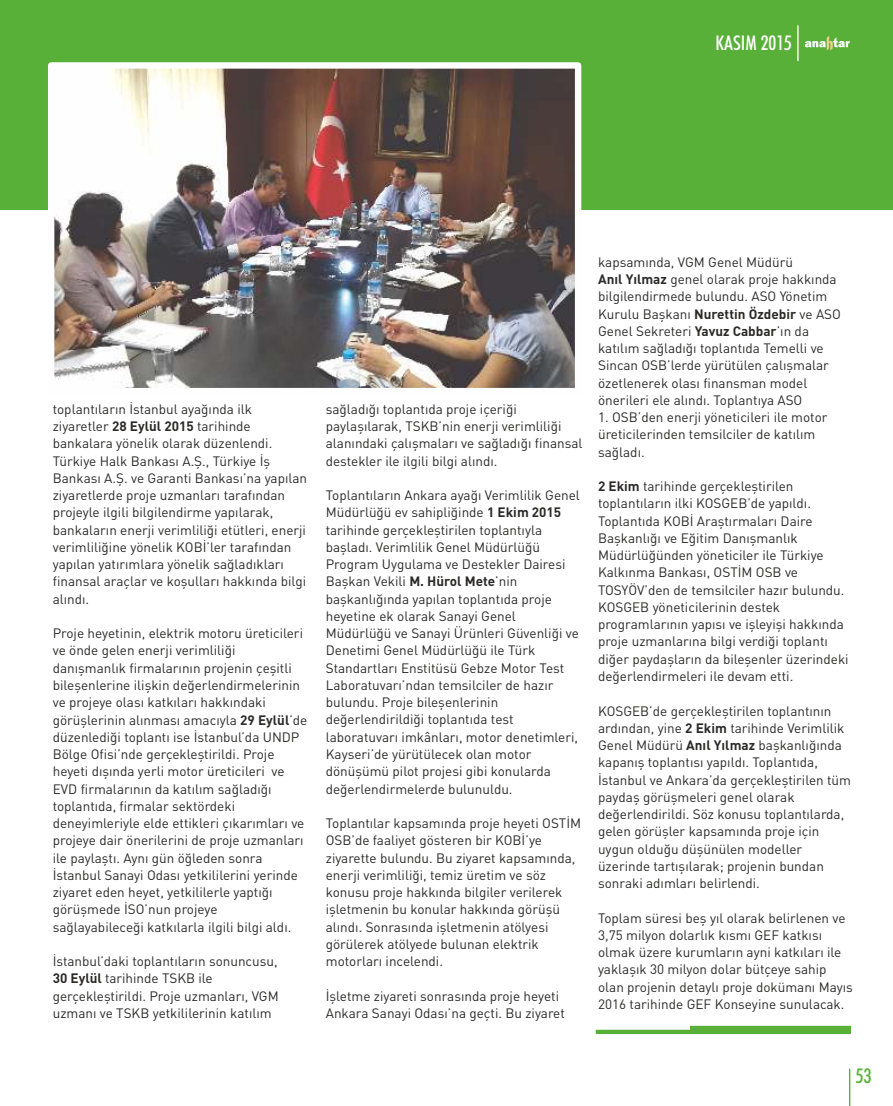
<style>
.page{position:relative;width:893px;height:1106px;background:#fff}
.page>*{position:absolute;margin:0;border:0;box-sizing:border-box;transform-origin:0 0}
.t1{font:500 condensed 20.25px "Futura BT";color:#fefefe}
.t2{font:500 condensed 20.25px "Futura BT";color:#59b039}
.t3{font:13.5px/17.2px "DIN Pro";color:#2b2a29}
.s1{font-weight:700}
</style>
<div class="page">
<svg style="left:849px;top:1068px;width:1px;height:38px"></svg>
<svg style="left:596px;top:1025px;width:255px;height:9px"></svg>
<div style="left:0;top:0;width:893px;height:209px;background:#59b039"></div>
<svg style="left:797px;top:25px;width:2px;height:36px"></svg>
<svg style="left:805px;top:36px;width:45px;height:15px"></svg>
<img style="left:55px;top:69px;width:519px;height:318px">
<div style="left:48px;top:62px;width:533px;height:332px;border:6px solid #fefefe"></div>
<h1 class="t1" style="left:716px;top:35px;width:78px">KASIM 2015</h1>
<p class="t3" style="left:53px;top:401px;width:256px">toplantıların İstanbul ayağında ilk ziyaretler <span class="s1">28 Eylül 2015</span> tarihinde bankalara yönelik olarak düzenlendi.<br>Türkiye Halk Bankası A.Ş., Türkiye İş Bankası A.Ş. ve Garanti Bankası’na yapılan ziyaretlerde proje uzmanları tarafından projeyle ilgili bilgilendirme yapılarak, bankaların enerji verimliliği etütleri, enerji verimliliğine yönelik KOBİ’ler tarafından yapılan yatırımlara yönelik sağladıkları finansal araçlar ve koşulları hakkında bilgi alındı.</p>
<p class="t3" style="left:53px;top:626px;width:256px">Proje heyetinin, elektrik motoru üreticileri ve önde gelen enerji verimliliği danışmanlık firmalarının projenin çeşitli bileşenlerine ilişkin değerlendirmelerinin ve projeye olası katkıları hakkındaki görüşlerinin alınması amacıyla <span class="s1">29 Eylül</span>’de düzenlediği toplantı ise İstanbul’da UNDP Bölge Ofisi’nde gerçekleştirildi. Proje heyeti dışında yerli motor üreticileri ve EVD firmalarının da katılım sağladığı toplantıda, firmalar sektördeki deneyimleriyle elde ettikleri çıkarımları ve projeye dair önerilerini de proje uzmanları ile paylaştı. Aynı gün öğleden sonra İstanbul Sanayi Odası yetkililerini yerinde ziyaret eden heyet, yetkililerle yaptığı görüşmede İSO’nun projeye sağlayabileceği katkılarla ilgili bilgi aldı.</p>
<p class="t3" style="left:53px;top:954px;width:228px">İstanbul’daki toplantıların sonuncusu, <span class="s1">30 Eylül</span> tarihinde TSKB ile gerçekleştirildi. Proje uzmanları, VGM uzmanı ve TSKB yetkililerinin katılım</p>
<p class="t3" style="left:326px;top:401px;width:258px">sağladığı toplantıda proje içeriği paylaşılarak, TSKB’nin enerji verimliliği alanındaki çalışmaları ve sağladığı finansal destekler ile ilgili bilgi alındı.</p>
<p class="t3" style="left:326px;top:488px;width:256px">Toplantıların Ankara ayağı Verimlilik Genel Müdürlüğü ev sahipliğinde <span class="s1">1 Ekim 2015 </span>tarihinde gerçekleştirilen toplantıyla başladı. Verimlilik Genel Müdürlüğü Program Uygulama ve Destekler Dairesi Başkan Vekili <span class="s1">M. Hürol Mete</span>’nin başkanlığında yapılan toplantıda proje heyetine ek olarak Sanayi Genel Müdürlüğü ve Sanayi Ürünleri Güvenliği ve Denetimi Genel Müdürlüğü ile Türk Standartları Enstitüsü Gebze Motor Test Laboratuvarı’ndan temsilciler de hazır bulundu. Proje bileşenlerinin değerlendirildiği toplantıda test laboratuvarı imkânları, motor denetimleri, Kayseri’de yürütülecek olan motor dönüşümü pilot projesi gibi konularda değerlendirmelerde bulunuldu.</p>
<p class="t3" style="left:326px;top:816px;width:257px">Toplantılar kapsamında proje heyeti OSTİM OSB’de faaliyet gösteren bir KOBİ’ye ziyarette bulundu. Bu ziyaret kapsamında, enerji verimliliği, temiz üretim ve söz konusu proje hakkında bilgiler verilerek işletmenin bu konular hakkında görüşü alındı. Sonrasında işletmenin atölyesi görülerek atölyede bulunan elektrik motorları incelendi.</p>
<p class="t3" style="left:326px;top:988px;width:241px">İşletme ziyareti sonrasında proje heyeti<br>Ankara Sanayi Odası’na geçti. Bu ziyaret</p>
<p class="t3" style="left:598px;top:254px;width:244px">kapsamında, VGM Genel Müdürü<br><span class="s1">Anıl Yılmaz</span> genel olarak proje hakkında bilgilendirmede bulundu. ASO Yönetim Kurulu Başkanı <span class="s1">Nurettin Özdebir</span> ve ASO Genel Sekreteri <span class="s1">Yavuz Cabbar</span>’ın da katılım sağladığı toplantıda Temelli ve Sincan OSB’lerde yürütülen çalışmalar özetlenerek olası finansman model önerileri ele alındı. Toplantıya ASO</p>
<p class="t3" style="left:598px;top:410px;width:231px">1. OSB’den enerji yöneticileri ile motor üreticilerinden temsilciler de katılım sağladı.</p>
<p class="t3" style="left:598px;top:479px;width:252px"><span class="s1">2 Ekim</span> tarihinde gerçekleştirilen toplantıların ilki KOSGEB’de yapıldı.<br>Toplantıda KOBİ Araştırmaları Daire Başkanlığı ve Eğitim Danışmanlık Müdürlüğünden yöneticiler ile Türkiye Kalkınma Bankası, OSTİM OSB ve TOSYÖV’den de temsilciler hazır bulundu.<br>KOSGEB yöneticilerinin destek programlarının yapısı ve işleyişi hakkında proje uzmanlarına bilgi verdiği toplantı diğer paydaşların da bileşenler üzerindeki değerlendirmeleri ile devam etti.</p>
<p class="t3" style="left:598px;top:703px;width:254px">KOSGEB’de gerçekleştirilen toplantının ardından, yine <span class="s1">2 Ekim</span> tarihinde Verimlilik Genel Müdürü <span class="s1">Anıl Yılmaz</span> başkanlığında kapanış toplantısı yapıldı. Toplantıda, İstanbul ve Ankara’da gerçekleştirilen tüm paydaş görüşmeleri genel olarak değerlendirildi. Söz konusu toplantılarda, gelen görüşler kapsamında proje için uygun olduğu düşünülen modeller üzerinde tartışılarak; projenin bundan sonraki adımları belirlendi.</p>
<p class="t3" style="left:598px;top:910px;width:256px">Toplam süresi beş yıl olarak belirlenen ve 3,75 milyon dolarlık kısmı GEF katkısı olmak üzere kurumların ayni katkıları ile yaklaşık 30 milyon dolar bütçeye sahip olan projenin detaylı proje dokümanı Mayıs 2016 tarihinde GEF Konseyine sunulacak.</p>
<h1 class="t2" style="left:856px;top:1067px;width:17px">53</h1>
</div>
